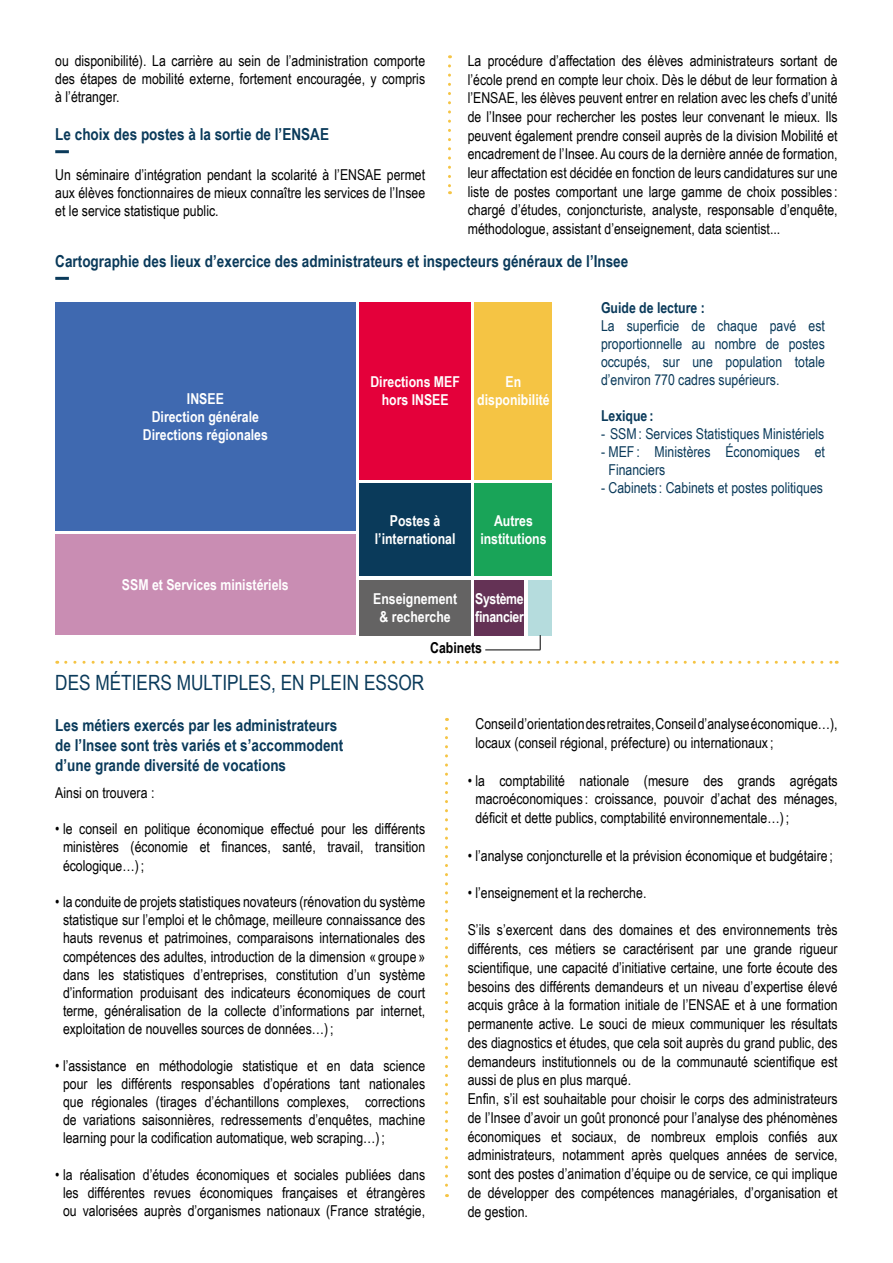
<style>
.page{position:relative;width:893px;height:1263px;background:#fff}
.page>*{position:absolute;margin:0;border:0;box-sizing:border-box;transform-origin:0 0}
.t1{font:21px "Arial Narrow";color:#0a3a5a}
.t2{font:700 16.5px/20px "Arial Narrow";color:#0a3a5a}
.t3{font:15px/18.8px "Arial Narrow";color:#000;text-align:justify}
.t4{font:15px/18px "Arial Narrow";color:#0a3a5a;text-align:justify}
.t5{font:700 15px/18px "Arial Narrow";color:#fff;text-align:center}
.t6{font:700 15px "Arial Narrow";color:#0a3a5a}
.t7{font:700 15px/18px "Arial Narrow";letter-spacing:-.025em;color:#fff}
.t8{font:700 15px "Arial Narrow";color:#000}
</style>
<div class="page">
<svg style="left:445px;top:728px;width:3px;height:469px"></svg>
<hr style="left:55px;top:150px;width:14px;height:3px;background:#0a3a5a">
<hr style="left:55px;top:277px;width:14px;height:3px;background:#0a3a5a">
<svg style="left:66px;top:661px;width:771px;height:3px"></svg>
<svg style="left:448px;top:66px;width:3px;height:128px"></svg>
<div style="left:55px;top:302px;width:301px;height:229px;background:#3f69b0"></div>
<div style="left:360px;top:302px;width:111px;height:177px;background:#e4003a"></div>
<div style="left:475px;top:302px;width:77px;height:177px;background:#f5c444"></div>
<div style="left:475px;top:483px;width:77px;height:93px;background:#19a458"></div>
<div style="left:360px;top:483px;width:111px;height:93px;background:#0a3a5a"></div>
<div style="left:55px;top:535px;width:301px;height:100px;background:#c98db3"></div>
<div style="left:360px;top:580px;width:111px;height:55px;background:#646363"></div>
<div style="left:475px;top:580px;width:49px;height:55px;background:#643255"></div>
<div style="left:528px;top:580px;width:24px;height:55px;background:#b5dcdd"></div>
<svg style="left:540px;top:635px;width:1px;height:15px"></svg>
<hr style="left:485px;top:650px;width:55px;height:1px;background:#000">
<p class="t3" style="left:55px;top:51px;width:371px;line-height:18px">ou disponibilité). La carrière au sein de l’administration comporte des étapes de mobilité externe, fortement encouragée, y compris à l’étranger.</p>
<p class="t2" style="left:55px;top:124px;width:275px">Le choix des postes à la sortie de l’ENSAE</p>
<p class="t3" style="left:55px;top:165px;width:371px;line-height:18px">Un séminaire d’intégration pendant la scolarité à l’ENSAE permet aux élèves fonctionnaires de mieux connaître les services de l’Insee et le service statistique public.</p>
<p class="t3" style="left:468px;top:51px;width:371px">La procédure d’affectation des élèves administrateurs sortant de l’école prend en compte leur choix. Dès le début de leur formation à l’ENSAE, les élèves peuvent entrer en relation avec les chefs d’unité de l’Insee pour rechercher les postes leur convenant le mieux. Ils peuvent également prendre conseil auprès de la division Mobilité et encadrement de l’Insee. Au cours de la dernière année de formation, leur affectation est décidée en fonction de leurs candidatures sur une liste de postes comportant une large gamme de choix possibles : chargé d’études, conjoncturiste, analyste, responsable d’enquête, méthodologue, assistant d’enseignement, data scientist...</p>
<p class="t2" style="left:55px;top:250px;width:575px">Cartographie des lieux d’exercice des administrateurs et inspecteurs généraux de l’Insee</p>
<p class="t5" style="left:143px;top:389px;width:127px">INSEE<br>Direction générale<br>Directions régionales</p>
<p class="t5" style="left:122px;top:575px;width:168px">SSM et Services ministériels</p>
<p class="t5" style="left:370px;top:372px;width:91px">Directions MEF hors INSEE</p>
<p class="t5" style="left:477px;top:372px;width:74px">En disponibilité</p>
<p class="t5" style="left:375px;top:511px;width:82px">Postes à l’international</p>
<p class="t5" style="left:480px;top:511px;width:68px">Autres institutions</p>
<p class="t5" style="left:373px;top:589px;width:86px">Enseignement &amp; recherche</p>
<p class="t7" style="left:475px;top:589px;width:50px">Système financier</p>
<p class="t8" style="left:430px;top:637px;width:53px">Cabinets</p>
<p class="t6" style="left:601px;top:296px;width:105px">Guide de lecture :</p>
<p class="t4" style="left:601px;top:316px;width:225px">La superficie de chaque pavé est proportionnelle au nombre de postes occupés, sur une population totale d’environ 770 cadres supérieurs.</p>
<p class="t6" style="left:601px;top:404px;width:54px">Lexique :</p>
<p class="t4" style="left:601px;top:424px;width:225px">- SSM: Services Statistiques Ministériels</p>
<p class="t4" style="left:608px;top:442px;width:218px;text-indent:-8px">- MEF: Ministères Économiques et<br>Financiers</p>
<p class="t4" style="left:601px;top:478px;width:224px">- Cabinets : Cabinets et postes politiques</p>
<h1 class="t1" style="left:55px;top:667px;width:371px">DES MÉTIERS MULTIPLES, EN PLEIN ESSOR</h1>
<p class="t2" style="left:55px;top:715px;width:290px">Les métiers exercés par les administrateurs de l’Insee sont très variés et s’accommodent d’une grande diversité de vocations</p>
<p class="t3" style="left:55px;top:783px;width:101px">Ainsi on trouvera :</p>
<p class="t3" style="left:63px;top:819px;width:364px;line-height:18.1px;text-indent:-8px">• le conseil en politique économique effectué pour les différents ministères (économie et finances, santé, travail, transition écologique…);</p>
<p class="t3" style="left:63px;top:892px;width:364px;line-height:18.1px;text-indent:-8px">• la conduite de projets statistiques novateurs (rénovation du système statistique sur l’emploi et le chômage, meilleure connaissance des hauts revenus et patrimoines, comparaisons internationales des compétences des adultes, introduction de la dimension « groupe » dans les statistiques d’entreprises, constitution d’un système d’information produisant des indicateurs économiques de court terme, généralisation de la collecte d’informations par internet, exploitation de nouvelles sources de données…);</p>
<p class="t3" style="left:63px;top:1056px;width:364px;line-height:18.1px;text-indent:-8px">• l’assistance en méthodologie statistique et en data science pour les différents responsables d’opérations tant nationales que régionales (tirages d’échantillons complexes, corrections de variations saisonnières, redressements d’enquêtes, machine learning pour la codification automatique, web scraping…);</p>
<p class="t3" style="left:55px;top:1165px;width:371px;line-height:18.1px;text-align:center">• la réalisation d’études économiques et sociales publiées dans les différentes revues économiques françaises et étrangères ou valorisées auprès d’organismes nationaux (France stratégie,</p>
<p class="t3" style="left:475px;top:714px;width:364px">Conseil d’orientation des retraites, Conseil d’analyse économique…), locaux (conseil régional, préfecture) ou internationaux ;</p>
<p class="t3" style="left:475px;top:770px;width:364px;text-indent:-8px">• la comptabilité nationale (mesure des grands agrégats macroéconomiques : croissance, pouvoir d’achat des ménages, déficit et dette publics, comptabilité environnementale…);</p>
<p class="t3" style="left:468px;top:845px;width:367px">• l’analyse conjoncturelle et la prévision économique et budgétaire ;</p>
<p class="t3" style="left:468px;top:883px;width:180px">• l’enseignement et la recherche.</p>
<p class="t3" style="left:468px;top:920px;width:371px;text-align:left">S’ils s’exercent dans des domaines et des environnements très différents, ces métiers se caractérisent par une grande rigueur scientifique, une capacité d’initiative certaine, une forte écoute des besoins des différents demandeurs et un niveau d’expertise élevé acquis grâce à la formation initiale de l’ENSAE et à une formation permanente active. Le souci de mieux communiquer les résultats des diagnostics et études, que cela soit auprès du grand public, des demandeurs institutionnels ou de la communauté scientifique est aussi de plus en plus marqué.<br>Enfin, s’il est souhaitable pour choisir le corps des administrateurs de l’Insee d’avoir un goût prononcé pour l’analyse des phénomènes économiques et sociaux, de nombreux emplois confiés aux administrateurs, notamment après quelques années de service, sont des postes d’animation d’équipe ou de service, ce qui implique de développer des compétences managériales, d’organisation et de gestion.</p>
</div>
